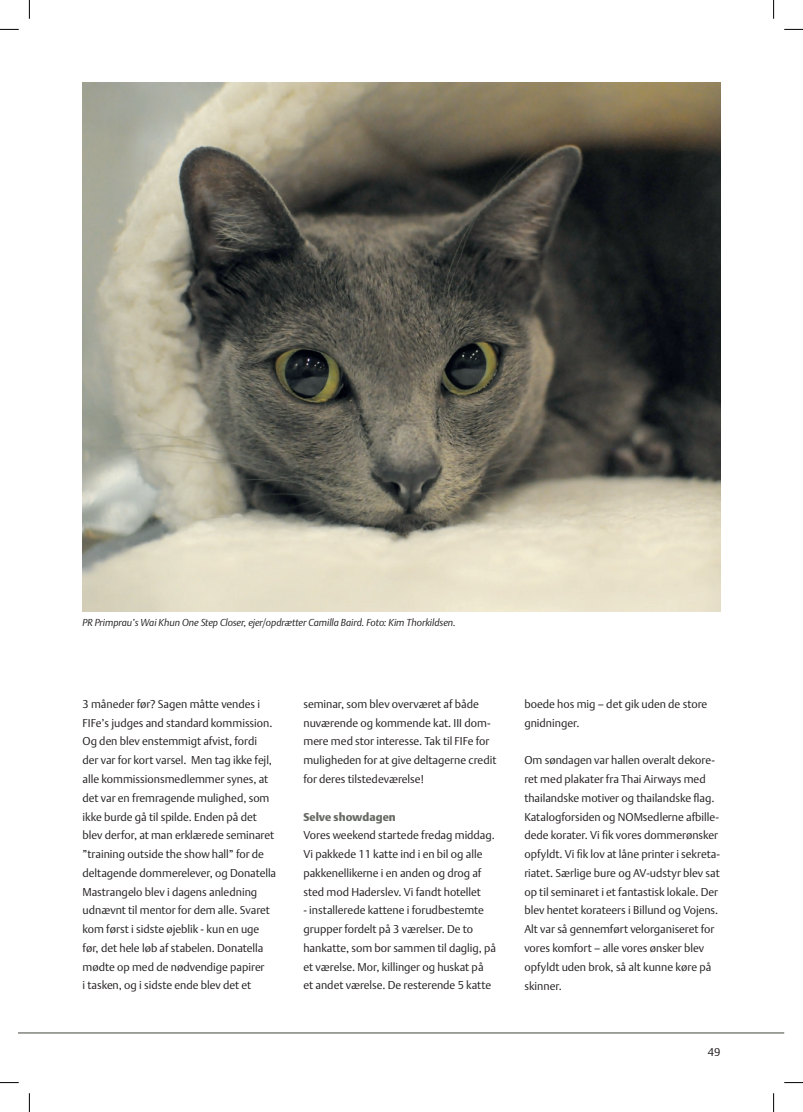
<style>
.page{position:relative;width:803px;height:1112px;background:#fff}
.page>*{position:absolute;margin:0;border:0;box-sizing:border-box;transform-origin:0 0}
.t1{font:11.25px/18.8px "DTL Argo T Light";color:#231f20}
.t2{font:11.25px "DTL Argo T Black";color:#686b64}
.t3{font:italic 10px "DTL Argo T Light";letter-spacing:-.005em;color:#231f20}
</style>
<div class="page">
<hr style="left:19px;top:1032px;width:765px;height:1px;background:#686b64">
<img style="left:83px;top:83px;width:637px;height:528px">
<svg style="left:0;top:29px;width:19px;height:1px"></svg>
<svg style="left:784px;top:29px;width:19px;height:1px"></svg>
<svg style="left:0;top:1082px;width:19px;height:1px"></svg>
<svg style="left:784px;top:1082px;width:19px;height:1px"></svg>
<svg style="left:29px;top:0;width:1px;height:19px"></svg>
<svg style="left:29px;top:1093px;width:1px;height:18px"></svg>
<svg style="left:773px;top:0;width:1px;height:19px"></svg>
<svg style="left:773px;top:1093px;width:1px;height:18px"></svg>
<p class="t3" style="left:83px;top:616px;width:375px">PR Primprau’s Wai Khun One Step Closer, ejer/opdrætter Camilla Baird. Foto: Kim Thorkildsen.</p>
<p class="t1" style="left:83px;top:694px;width:195px">3 måneder før? Sagen måtte vendes i FIFe’s judges and standard kommission.<br>Og den blev enstemmigt afvist, fordi<br>der var for kort varsel. Men tag ikke fejl, alle kommissionsmedlemmer synes, at det var en fremragende mulighed, som ikke burde gå til spilde. Enden på det blev derfor, at man erklærede seminaret ”training outside the show hall” for de deltagende dommerelever, og Donatella Mastrangelo blev i dagens anledning udnævnt til mentor for dem alle. Svaret kom først i sidste øjeblik - kun en uge før, det hele løb af stabelen. Donatella mødte op med de nødvendige papirer<br>i tasken, og i sidste ende blev det et</p>
<p class="t1" style="left:303px;top:694px;width:195px">seminar, som blev overværet af både nuværende og kommende kat. III dom&shy;mere med stor interesse. Tak til FIFe for muligheden for at give deltagerne credit for deres tilstedeværelse!</p>
<p class="t2" style="left:303px;top:809px;width:94px">Selve showdagen</p>
<p class="t1" style="left:303px;top:825px;width:193px">Vores weekend startede fredag middag.<br>Vi pakkede 11 katte ind i en bil og alle pakkenellikerne i en anden og drog af sted mod Haderslev. Vi fandt hotellet</p>
<p class="t1" style="left:303px;top:900px;width:194px">- installerede kattene i forudbestemte grupper fordelt på 3 værelser. De to hankatte, som bor sammen til daglig, på et værelse. Mor, killinger og huskat på et andet værelse. De resterende 5 katte</p>
<p class="t1" style="left:524px;top:694px;width:185px">boede hos mig – det gik uden de store gnidninger.</p>
<p class="t1" style="left:524px;top:750px;width:197px">Om søndagen var hallen overalt dekore&shy;ret med plakater fra Thai Airways med thailandske motiver og thailandske flag.<br>Katalogforsiden og NOMsedlerne afbille&shy;dede korater. Vi fik vores dommerønsker opfyldt. Vi fik lov at låne printer i sekreta&shy;riatet. Særlige bure og AV-udstyr blev sat op til seminaret i et fantastisk lokale. Der blev hentet korateers i Billund og Vojens.<br>Alt var så gennemført velorganiseret for vores komfort – alle vores ønsker blev opfyldt uden brok, så alt kunne køre på skinner.</p>
<p class="t1" style="left:708px;top:1042px;width:14px">49</p>
</div>
